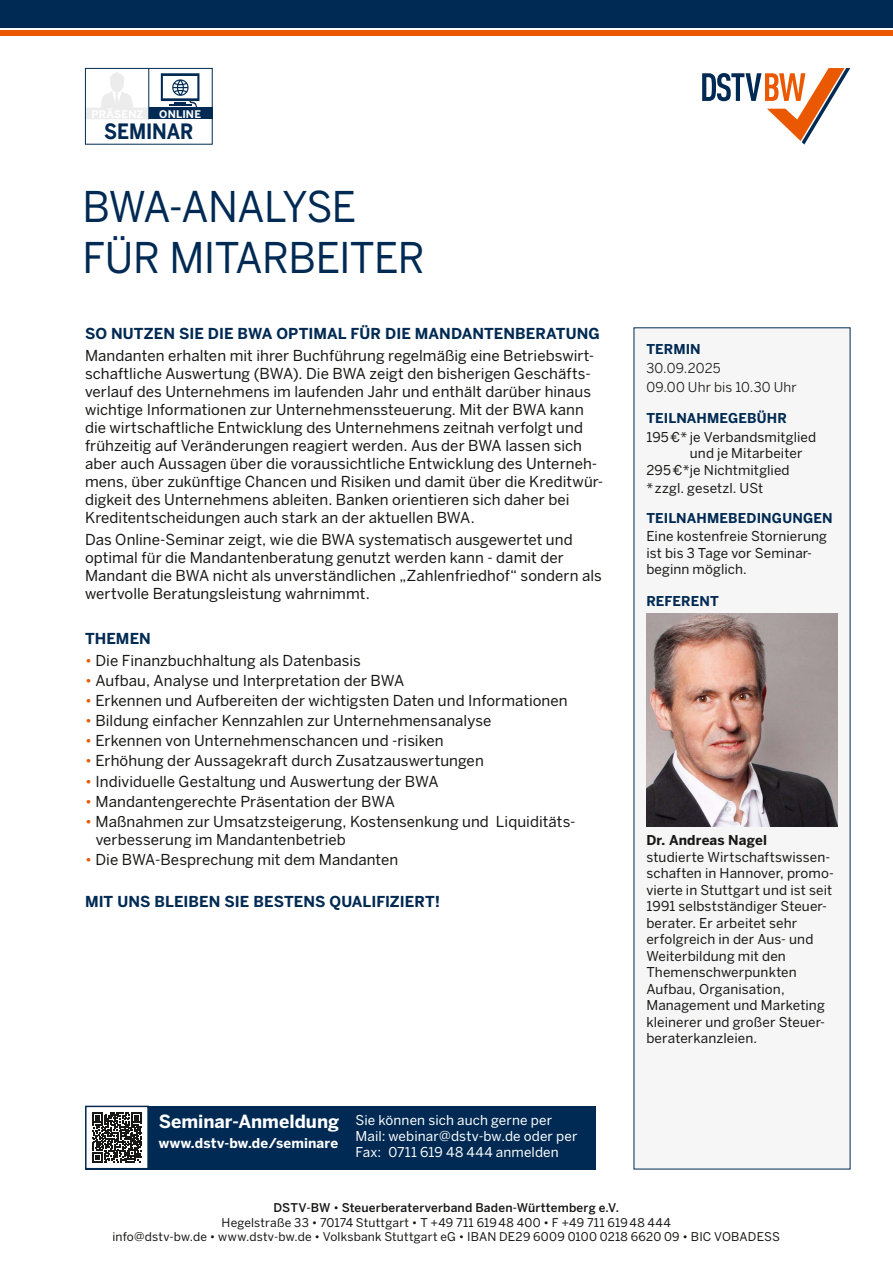
<style>
.page{position:relative;width:893px;height:1263px;background:#fff}
.page>*{position:absolute;margin:0;border:0;box-sizing:border-box;transform-origin:0 0}
.t1{font:42px/50.4px "Benton Sans";letter-spacing:-.015em;color:#002a53;scale:.95 1}
.t2{font:700 21px "Benton Sans";letter-spacing:-.005em;color:#002a53;scale:.9 1}
.t3{font:700 18px "Benton Sans";color:#fff}
.t4{font:15px/18px "Benton Sans";letter-spacing:.005em;color:#181716}
.t5{font:700 15px "Benton Sans";letter-spacing:.005em;color:#002a53}
.t6{font:13.5px/16.5px "Benton Sans";letter-spacing:.01em;color:#181716}
.t7{font:13.5px/16.2px "Benton Sans";letter-spacing:.01em;color:#fff}
.t8{font:700 13.5px "Benton Sans";letter-spacing:.01em;color:#002a53}
.t9{font:13.5px/18.6px "Benton Sans";letter-spacing:.01em;color:#181716}
.t10{font:700 13.5px "Benton Sans";letter-spacing:.01em;color:#fff}
.t11{font:700 13.5px "Benton Sans";letter-spacing:.01em;color:#181716}
.t12{font:12px/14.4px "Benton Sans";letter-spacing:.015em;color:#181716;text-align:center}
.t13{font:700 10.5px "Benton Sans";letter-spacing:.02em;color:#fff}
.s1{color:#ea5901}
.s2{font-weight:500}
</style>
<div class="page">
<div style="left:0;top:0;width:893px;height:28px;background:#002a53"></div>
<svg style="left:702px;top:68px;width:148px;height:77px"></svg>
<div style="left:0;top:31px;width:893px;height:5px;background:#ea5901"></div>
<svg style="left:87px;top:72px;width:61px;height:47px"></svg>
<div style="left:149px;top:108px;width:64px;height:11px;background:#002a53"></div>
<hr style="left:148px;top:68px;width:1px;height:51px;background:#002a53">
<svg style="left:161px;top:73px;width:38px;height:34px"></svg>
<div style="left:85px;top:68px;width:128px;height:77px;border:1px solid #002a53"></div>
<div style="left:634px;top:327px;width:216px;height:842px;background:#f6f6f6"></div>
<img style="left:646px;top:614px;width:192px;height:212px">
<div style="left:85px;top:1106px;width:510px;height:63px;background:#002a53"></div>
<div style="left:86px;top:1106px;width:62px;height:63px;background:#fff"></div>
<svg style="left:92px;top:1112px;width:50px;height:50px"></svg>
<div style="left:85px;top:1106px;width:64px;height:63px;border:2px solid #002a53"></div>
<p class="t13" style="left:159px;top:108px;width:43px">ONLINE</p>
<h2 class="t2" style="left:104px;top:119px;width:101px">SEMINAR</h2>
<h1 class="t1" style="left:83px;top:181px;width:362px">BWA-ANALYSE<br>FÜR MITARBEITER</h1>
<p class="t5" style="left:85px;top:324px;width:516px">SO NUTZEN SIE DIE BWA OPTIMAL FÜR DIE MANDANTENBERATUNG</p>
<p class="t4" style="left:85px;top:346px;width:519px">Mandanten erhalten mit ihrer Buchführung regelmäßig eine Betriebswirt&shy;schaftliche Auswertung (BWA). Die BWA zeigt den bisherigen Geschäfts&shy;verlauf des Unternehmens im laufenden Jahr und enthält darüber hinaus wichtige Informationen zur Unternehmenssteuerung. Mit der BWA kann die wirtschaftliche Entwicklung des Unternehmens zeitnah verfolgt und frühzeitig auf Veränderungen reagiert werden. Aus der BWA lassen sich aber auch Aussagen über die voraussichtliche Entwicklung des Unterneh&shy;mens, über zukünftige Chancen und Risiken und damit über die Kreditwür&shy;digkeit des Unternehmens ableiten. Banken orientieren sich daher bei Kreditentscheidungen auch stark an der aktuellen BWA.</p>
<p class="t4" style="left:85px;top:530px;width:518px">Das Online-Seminar zeigt, wie die BWA systematisch ausgewertet und optimal für die Mandantenberatung genutzt werden kann - damit der Mandant die BWA nicht als unverständlichen „Zahlenfriedhof“ sondern als wertvolle Beratungsleistung wahrnimmt.</p>
<p class="t5" style="left:85px;top:629px;width:67px">THEMEN</p>
<p class="t4" style="left:85px;top:651px;width:277px"><span class="s1">•</span> Die Finanzbuchhaltung als Datenbasis</p>
<p class="t4" style="left:85px;top:671px;width:321px"><span class="s1">•</span> Aufbau, Analyse und Interpretation der BWA</p>
<p class="t4" style="left:85px;top:691px;width:484px"><span class="s1">•</span> Erkennen und Aufbereiten der wichtigsten Daten und Informationen</p>
<p class="t4" style="left:85px;top:711px;width:408px"><span class="s1">•</span> Bildung einfacher Kennzahlen zur Unternehmensanalyse</p>
<p class="t4" style="left:85px;top:732px;width:360px"><span class="s1">•</span> Erkennen von Unternehmenschancen und -risiken</p>
<p class="t4" style="left:85px;top:752px;width:400px"><span class="s1">•</span> Erhöhung der Aussagekraft durch Zusatzauswertungen</p>
<p class="t4" style="left:85px;top:772px;width:355px"><span class="s1">•</span> Individuelle Gestaltung und Auswertung der BWA</p>
<p class="t4" style="left:85px;top:792px;width:311px"><span class="s1">•</span> Mandantengerechte Präsentation der BWA</p>
<p class="t4" style="left:96px;top:812px;width:481px;text-indent:-11px"><span class="s1">•</span> Maßnahmen zur Umsatzsteigerung, Kostensenkung und Liquiditäts&shy;verbesserung im Mandantenbetrieb</p>
<p class="t4" style="left:85px;top:850px;width:315px"><span class="s1">•</span> Die BWA-Besprechung mit dem Mandanten</p>
<p class="t5" style="left:85px;top:893px;width:357px">MIT UNS BLEIBEN SIE BESTENS QUALIFIZIERT!</p>
<p class="t3" style="left:159px;top:1110px;width:182px">Seminar-Anmeldung</p>
<p class="t10" style="left:159px;top:1135px;width:181px">www.dstv-bw.de/seminare</p>
<p class="t7" style="left:355px;top:1111px;width:223px">Sie können sich auch gerne per<br>Mail: webinar@dstv-bw.de oder per<br>Fax: 0711 619 48 444 anmelden</p>
<p class="t8" style="left:646px;top:341px;width:56px">TERMIN</p>
<p class="t9" style="left:646px;top:359px;width:152px">30.09.2025<br>09.00 Uhr bis 10.30 Uhr</p>
<p class="t8" style="left:646px;top:410px;width:142px">TEILNAHMEGEBÜHR</p>
<p class="t6" style="left:646px;top:428px;width:171px">195€* je Verbandsmitglied</p>
<p class="t6" style="left:690px;top:445px;width:114px">und je Mitarbeiter</p>
<p class="t6" style="left:646px;top:461px;width:145px">295€*je Nichtmitglied</p>
<p class="t6" style="left:646px;top:480px;width:118px">*zzgl. gesetzl. USt</p>
<p class="t8" style="left:646px;top:510px;width:188px">TEILNAHMEBEDINGUNGEN</p>
<p class="t6" style="left:646px;top:528px;width:182px">Eine kostenfreie Stornierung ist bis 3 Tage vor Seminar&shy;beginn möglich.</p>
<p class="t8" style="left:646px;top:593px;width:74px">REFERENT</p>
<p class="t11" style="left:646px;top:832px;width:122px">Dr. Andreas Nagel</p>
<p class="t6" style="left:646px;top:848px;width:189px">studierte Wirtschaftswissen&shy;schaften in Hannover, promo&shy;vierte in Stuttgart und ist seit<br>1991 selbstständiger Steuer&shy;berater. Er arbeitet sehr erfolgreich in der Aus- und<br>Weiterbildung mit den<br>Themenschwerpunkten<br>Aufbau, Organisation,<br>Management und Marketing kleinerer und großer Steuer&shy;beraterkanzleien.</p>
<p class="t12" style="left:112px;top:1200px;width:669px"><span class="s2">DSTV-BW</span> • <span class="s2">Steuerberaterverband Baden-Württemberg e.V.<br></span>Hegelstraße 33 • 70174 Stuttgart • T +49 711 61948 400 • F +49 711 61948 444<br>info@dstv-bw.de • www.dstv-bw.de • Volksbank Stuttgart eG • IBAN DE29 6009 0100 0218 6620 09 • BIC VOBADESS</p>
</div>
